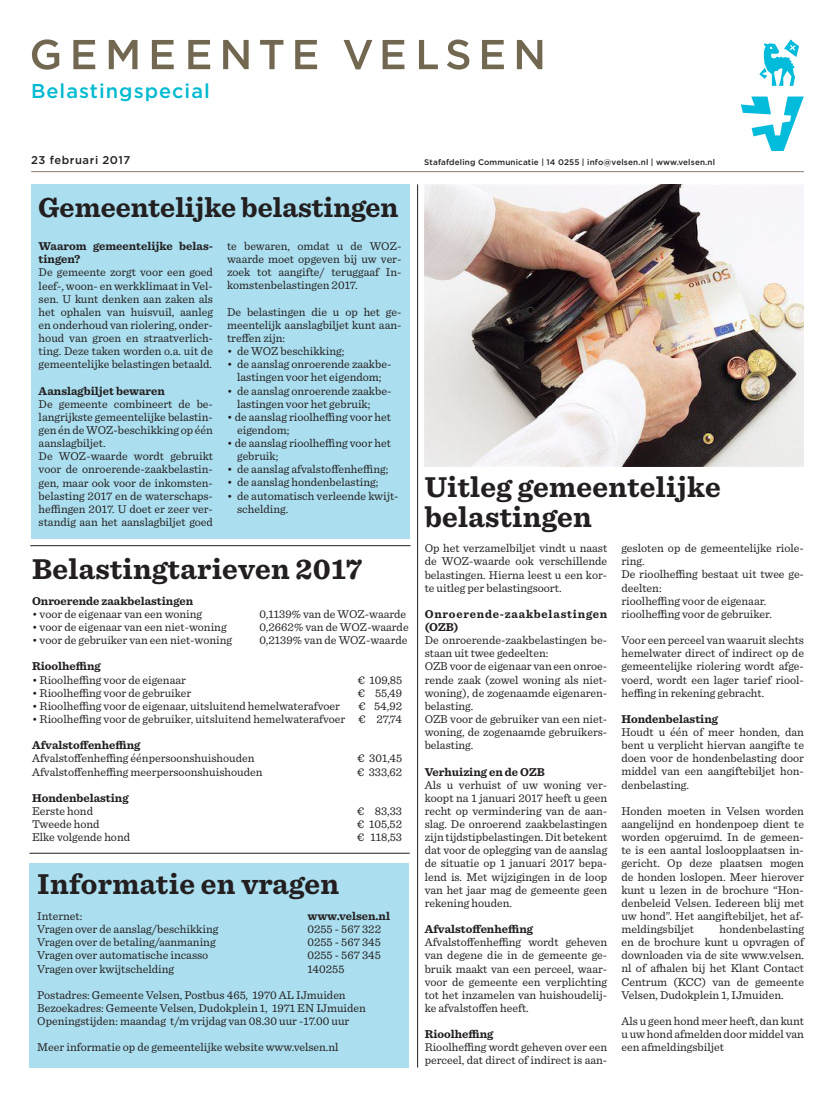
<style>
.page{position:relative;width:833px;height:1117px;background:#fff}
.page>*{position:absolute;margin:0;border:0;box-sizing:border-box;transform-origin:0 0}
.t1{font:700 30px/30px "Sentinel";letter-spacing:.01em;color:#231f20}
.t2{font:700 28.75px "Sentinel";color:#231f20}
.t3{font:500 20px "Gotham";letter-spacing:.05em;color:#00bad1}
.t4{font:11.88px/13.1px "Sentinel";color:#231f20}
.t5{font:700 11.88px/13.1px "Sentinel";color:#231f20}
.t6{font:500 11.25px "Gotham";letter-spacing:.05em;color:#231f20}
.t7{font:500 8.12px "Gotham";letter-spacing:.02em;color:#231f20}
.s1{font-weight:700}
.s2{font-weight:400}
</style>
<div class="page">
<svg style="left:32px;top:39px;width:63px;height:31px"></svg>
<svg style="left:108px;top:40px;width:30px;height:29px"></svg>
<svg style="left:151px;top:40px;width:59px;height:29px"></svg>
<svg style="left:223px;top:40px;width:94px;height:29px"></svg>
<svg style="left:343px;top:40px;width:29px;height:29px"></svg>
<svg style="left:382px;top:40px;width:22px;height:29px"></svg>
<svg style="left:419px;top:40px;width:19px;height:29px"></svg>
<svg style="left:447px;top:40px;width:22px;height:30px"></svg>
<svg style="left:482px;top:40px;width:22px;height:29px"></svg>
<svg style="left:517px;top:40px;width:25px;height:29px"></svg>
<hr style="left:31px;top:171px;width:773px;height:1px;background:#897b72">
<svg style="left:741px;top:39px;width:63px;height:112px"></svg>
<div style="left:30px;top:862px;width:379px;height:205px;background:#abdfef"></div>
<div style="left:31px;top:184px;width:379px;height:355px;background:#abdfef"></div>
<hr style="left:29px;top:852px;width:381px;height:1px;background:#231f20">
<hr style="left:417px;top:184px;width:1px;height:883px;background:#231f20">
<img style="left:425px;top:184px;width:379px;height:282px">
<hr style="left:30px;top:545px;width:380px;height:1px;background:#231f20">
<p class="t3" style="left:31px;top:77px;width:180px">Belastingspecial</p>
<p class="t6" style="left:31px;top:152px;width:101px">23 februari 2017</p>
<p class="t7" style="left:424px;top:156px;width:292px">Stafafdeling Communicatie | 14 0255 | info@velsen.nl | www.velsen.nl</p>
<p class="t2" style="left:38px;top:184px;width:362px">Gemeentelijke belastingen</p>
<p class="t4" style="left:39px;top:239px;width:176px"><span class="s1">Waarom gemeentelijke belas&shy;tingen?<br></span>De gemeente zorgt voor een goed leef-, woon- en werkklimaat in Vel&shy;sen. U kunt denken aan zaken als het ophalen van huisvuil, aanleg en onderhoud van riolering, onder&shy;houd van groen en straatverlich&shy;ting. Deze taken worden o.a. uit de gemeentelijke belastingen betaald.</p>
<p class="t4" style="left:39px;top:383px;width:176px"><span class="s1">Aanslagbiljet bewaren<br></span>De gemeente combineert de be&shy;langrijkste gemeentelijke belastin&shy;gen én de WOZ-beschikking op één aanslagbiljet.<br>De WOZ-waarde wordt gebruikt voor de onroerende-zaakbelastin&shy;gen, maar ook voor de inkomsten&shy;belasting 2017 en de waterschaps&shy;heffingen 2017. U doet er zeer ver&shy;standig aan het aanslagbiljet goed</p>
<p class="t4" style="left:227px;top:239px;width:176px;text-align:justify">te bewaren, omdat u de WOZ&shy;waarde moet opgeven bij uw ver&shy;zoek tot aangifte/ teruggaaf In&shy;komstenbelastingen 2017.</p>
<p class="t4" style="left:227px;top:304px;width:176px;text-align:justify">De belastingen die u op het ge&shy;meentelijk aanslagbiljet kunt aan&shy;treffen zijn:</p>
<p class="t4" style="left:227px;top:344px;width:119px">• de WOZ beschikking;</p>
<p class="t4" style="left:227px;top:357px;width:166px;text-align:center">• de aanslag onroerende zaakbe&shy;lastingen voor het eigendom;</p>
<p class="t4" style="left:237px;top:383px;width:156px;text-indent:-10px">• de aanslag onroerende zaakbe&shy;lastingen voor het gebruik;</p>
<p class="t4" style="left:237px;top:409px;width:155px;text-indent:-10px">• de aanslag rioolheffing voor het eigendom;</p>
<p class="t4" style="left:237px;top:435px;width:155px;text-indent:-10px">• de aanslag rioolheffing voor het gebruik;</p>
<p class="t4" style="left:227px;top:462px;width:163px">• de aanslag afvalstoffenheffing;</p>
<p class="t4" style="left:227px;top:475px;width:153px">• de aanslag hondenbelasting;</p>
<p class="t4" style="left:237px;top:488px;width:163px;text-indent:-10px">• de automatisch verleende kwijt&shy;schelding.</p>
<p class="t1" style="left:32px;top:552px;width:332px">Belastingtarieven 2017</p>
<p class="t5" style="left:32px;top:593px;width:163px">Onroerende zaakbelastingen</p>
<p class="t4" style="left:32px;top:606px;width:172px">• voor de eigenaar van een woning</p>
<p class="t4" style="left:260px;top:606px;width:148px">0,1139% van de WOZ-waarde</p>
<p class="t4" style="left:32px;top:619px;width:196px">• voor de eigenaar van een niet-woning</p>
<p class="t4" style="left:260px;top:619px;width:150px">0,2662% van de WOZ-waarde</p>
<p class="t4" style="left:32px;top:632px;width:201px">• voor de gebruiker van een niet-woning</p>
<p class="t4" style="left:260px;top:632px;width:149px">0,2139% van de WOZ-waarde</p>
<p class="t5" style="left:32px;top:659px;width:70px">Rioolheffing</p>
<p class="t4" style="left:32px;top:672px;width:155px">• Rioolheffing voor de eigenaar</p>
<p class="t4" style="left:358px;top:672px;width:46px">€ 109,85</p>
<p class="t4" style="left:32px;top:685px;width:161px">• Rioolheffing voor de gebruiker</p>
<p class="t4" style="left:357px;top:685px;width:46px">€ 55,49</p>
<p class="t4" style="left:32px;top:698px;width:309px">• Rioolheffing voor de eigenaar, uitsluitend hemelwaterafvoer</p>
<p class="t4" style="left:358px;top:698px;width:46px">€ 54,92</p>
<p class="t4" style="left:32px;top:711px;width:372px">• Rioolheffing voor de gebruiker, uitsluitend hemelwaterafvoer € 27,74</p>
<p class="t4" style="left:32px;top:737px;width:224px"><span class="s1">Afvalstoffenheffing<br></span>Afvalstoffenheffing éénpersoonshuishouden</p>
<p class="t4" style="left:357px;top:751px;width:46px">€ 301,45</p>
<p class="t4" style="left:32px;top:764px;width:232px">Afvalstoffenheffing meerpersoonshuishouden</p>
<p class="t4" style="left:357px;top:764px;width:47px">€ 333,62</p>
<p class="t5" style="left:32px;top:790px;width:98px">Hondenbelasting<br><span class="s2">Eerste hond</span></p>
<p class="t4" style="left:357px;top:803px;width:47px">€ 83,33</p>
<p class="t4" style="left:32px;top:816px;width:69px">Tweede hond</p>
<p class="t4" style="left:357px;top:816px;width:47px">€ 105,52</p>
<p class="t4" style="left:32px;top:829px;width:100px">Elke volgende hond</p>
<p class="t4" style="left:357px;top:829px;width:47px">€ 118,53</p>
<p class="t1" style="left:37px;top:867px;width:303px">Informatie en vragen</p>
<p class="t4" style="left:37px;top:908px;width:46px">Internet:</p>
<p class="t5" style="left:307px;top:908px;width:84px">www.velsen.nl</p>
<p class="t4" style="left:37px;top:921px;width:182px">Vragen over de aanslag/beschikking</p>
<p class="t4" style="left:307px;top:921px;width:75px">0255 - 567 322</p>
<p class="t4" style="left:37px;top:934px;width:180px">Vragen over de betaling/aanmaning</p>
<p class="t4" style="left:307px;top:934px;width:75px">0255 - 567 345</p>
<p class="t4" style="left:37px;top:947px;width:172px">Vragen over automatische incasso</p>
<p class="t4" style="left:307px;top:947px;width:75px">0255 - 567 345</p>
<p class="t4" style="left:37px;top:961px;width:138px">Vragen over kwijtschelding</p>
<p class="t4" style="left:307px;top:961px;width:39px">140255</p>
<p class="t4" style="left:37px;top:987px;width:330px">Postadres: Gemeente Velsen, Postbus 465, 1970 AL IJmuiden<br>Bezoekadres: Gemeente Velsen, Dudokplein 1, 1971 EN IJmuiden<br>Openingstijden: maandag t/m vrijdag van 08.30 uur -17.00 uur</p>
<p class="t4" style="left:37px;top:1039px;width:303px">Meer informatie op de gemeentelijke website www.velsen.nl</p>
<p class="t1" style="left:425px;top:471px;width:297px">Uitleg gemeentelijke belastingen</p>
<p class="t4" style="left:425px;top:541px;width:184px;text-align:justify">Op het verzamelbiljet vindt u naast de WOZ-waarde ook verschillende belastingen. Hierna leest u een kor&shy;te uitleg per belastingsoort.</p>
<p class="t4" style="left:425px;top:606px;width:184px"><span class="s1">Onroerende-zaakbelastingen (OZB)<br></span>De onroerende-zaakbelastingen be&shy;staan uit twee gedeelten:<br>OZB voor de eigenaar van een onroe&shy;rende zaak (zowel woning als niet&shy;woning), de zogenaamde eigenaren&shy;belasting.<br>OZB voor de gebruiker van een niet&shy;woning, de zogenaamde gebruikers&shy;belasting.</p>
<p class="t4" style="left:425px;top:764px;width:184px"><span class="s1">Verhuizing en de OZB<br></span>Als u verhuist of uw woning ver&shy;koopt na 1 januari 2017 heeft u geen recht op vermindering van de aan&shy;slag. De onroerend zaakbelastingen zijn tijdstipbelastingen. Dit betekent dat voor de oplegging van de aanslag de situatie op 1 januari 2017 bepa&shy;lend is. Met wijzigingen in de loop van het jaar mag de gemeente geen rekening houden.</p>
<p class="t4" style="left:425px;top:921px;width:184px"><span class="s1">Afvalstoffenheffing<br></span>Afvalstoffenheffing wordt geheven van degene die in de gemeente ge&shy;bruik maakt van een perceel, waar&shy;voor de gemeente een verplichting tot het inzamelen van huishoudelij&shy;ke afvalstoffen heeft.</p>
<p class="t4" style="left:425px;top:1026px;width:184px"><span class="s1">Rioolheffing<br></span>Rioolheffing wordt geheven over een perceel, dat direct of indirect is aan-</p>
<p class="t4" style="left:621px;top:540px;width:184px">gesloten op de gemeentelijke riole&shy;ring.<br>De rioolheffing bestaat uit twee ge&shy;deelten:<br>rioolheffing voor de eigenaar. rioolheffing voor de gebruiker.</p>
<p class="t4" style="left:621px;top:632px;width:184px;text-align:justify">Voor een perceel van waaruit slechts hemelwater direct of indirect op de gemeentelijke riolering wordt afge&shy;voerd, wordt een lager tarief riool&shy;heffing in rekening gebracht.</p>
<p class="t4" style="left:621px;top:711px;width:184px"><span class="s1">Hondenbelasting<br></span>Houdt u één of meer honden, dan bent u verplicht hiervan aangifte te doen voor de hondenbelasting door middel van een aangiftebiljet hon&shy;denbelasting.</p>
<p class="t4" style="left:621px;top:803px;width:184px;text-align:justify">Honden moeten in Velsen worden aangelijnd en hondenpoep dient te worden opgeruimd. In de gemeen&shy;te is een aantal losloopplaatsen in&shy;gericht. Op deze plaatsen mogen de honden loslopen. Meer hierover kunt u lezen in de brochure “Hon&shy;denbeleid Velsen. Iedereen blij met uw hond”. Het aangiftebiljet, het af&shy;meldingsbiljet</p>
<p class="t4" style="left:621px;top:921px;width:184px;text-align:justify;text-indent:98px">hondenbelasting en de brochure kunt u opvragen of downloaden via de site www.velsen. nl of afhalen bij het Klant Contact Centrum (KCC) van de gemeente Velsen, Dudokplein 1, IJmuiden.</p>
<p class="t4" style="left:621px;top:1013px;width:184px;text-align:justify">Als u geen hond meer heeft, dan kunt u uw hond afmelden door middel van een afmeldingsbiljet</p>
</div>
